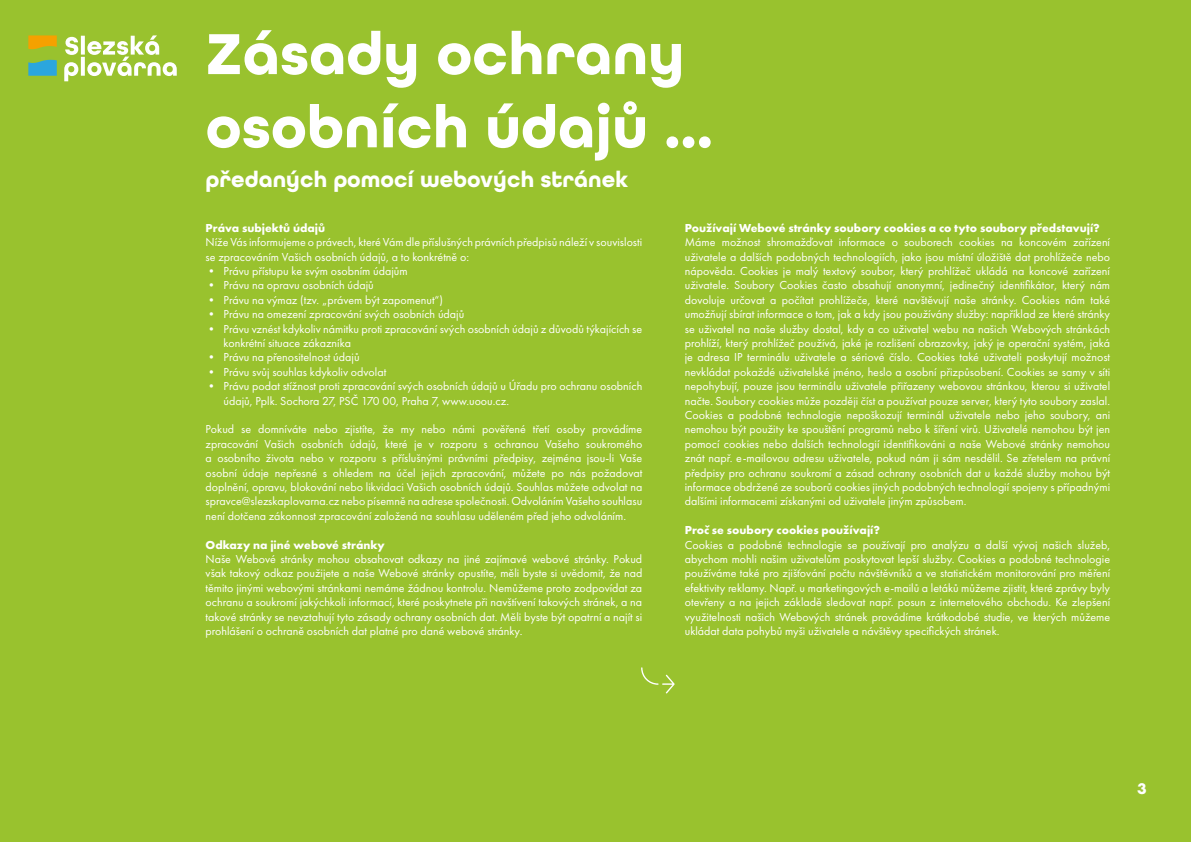
<style>
.page{position:relative;width:1191px;height:842px;background:#99c22e}
.page>*{position:absolute;margin:0;border:0;box-sizing:border-box;transform-origin:0 0}
.t1{font:700 61px/73.2px "All Round Gothic";color:#fff}
.t2{font:700 23px "All Round Gothic";color:#fff}
.t3{font:700 16px "Futura PT";color:#fff}
.t4{font:12px/14.4px "Futura PT";color:#fff;text-align:justify}
.t5{font:700 12px "Futura PT";color:#fff}
</style>
<div class="page">
<svg style="left:641px;top:667px;width:33px;height:26px"></svg>
<svg style="left:64px;top:35px;width:113px;height:46px"></svg>
<svg style="left:28px;top:35px;width:29px;height:41px"></svg>
<h1 class="t1" style="left:206px;top:18px;width:509px">Zásady ochrany osobních údajů ...</h1>
<h2 class="t2" style="left:206px;top:166px;width:424px">předaných pomocí webových stránek</h2>
<p class="t5" style="left:206px;top:220px;width:121px">Práva subjektů údajů</p>
<p class="t4" style="left:206px;top:235px;width:438px">Níže Vás informujeme o právech, které Vám dle příslušných právních předpisů náleží v souvislosti se zpracováním Vašich osobních údajů, a to konkrétně o:</p>
<p class="t4" style="left:206px;top:264px;width:204px">• Právu přístupu ke svým osobním údajům</p>
<p class="t4" style="left:206px;top:278px;width:170px">• Právu na opravu osobních údajů</p>
<p class="t4" style="left:206px;top:292px;width:239px">• Právu na výmaz (tzv. „právem být zapomenut“)</p>
<p class="t4" style="left:206px;top:307px;width:260px">• Právu na omezení zpracování svých osobních údajů</p>
<p class="t4" style="left:224px;top:321px;width:420px;text-indent:-18px">• Právu vznést kdykoliv námitku proti zpracování svých osobních údajů z důvodů týkajících se konkrétní situace zákazníka</p>
<p class="t4" style="left:206px;top:350px;width:155px">• Právu na přenositelnost údajů</p>
<p class="t4" style="left:206px;top:364px;width:182px">• Právu svůj souhlas kdykoliv odvolat</p>
<p class="t4" style="left:224px;top:379px;width:420px;text-indent:-18px">• Právu podat stížnost proti zpracování svých osobních údajů u Úřadu pro ochranu osobních údajů, Pplk. Sochora 27, PSČ 170 00, Praha 7, www.uoou.cz.</p>
<p class="t4" style="left:206px;top:422px;width:438px">Pokud se domníváte nebo zjistíte, že my nebo námi pověřené třetí osoby provádíme zpracování Vašich osobních údajů, které je v rozporu s ochranou Vašeho soukromého a osobního života nebo v rozporu s příslušnými právními předpisy, zejména jsou-li Vaše osobní údaje nepřesné s ohledem na účel jejich zpracování, můžete po nás požadovat doplnění, opravu, blokování nebo likvidaci Vašich osobních údajů. Souhlas můžete odvolat na spravce@slezskaplovarna.cz nebo písemně na adrese společnosti. Odvoláním Vašeho souhlasu není dotčena zákonnost zpracování založená na souhlasu uděleném před jeho odvoláním.</p>
<p class="t5" style="left:206px;top:537px;width:181px">Odkazy na jiné webové stránky</p>
<p class="t4" style="left:206px;top:552px;width:438px">Naše Webové stránky mohou obsahovat odkazy na jiné zajímavé webové stránky. Pokud však takový odkaz použijete a naše Webové stránky opustíte, měli byste si uvědomit, že nad těmito jinými webovými stránkami nemáme žádnou kontrolu. Nemůžeme proto zodpovídat za ochranu a soukromí jakýchkoli informací, které poskytnete při navštívení takových stránek, a na takové stránky se nevztahují tyto zásady ochrany osobních dat. Měli byste být opatrní a najít si prohlášení o ochraně osobních dat platné pro dané webové stránky.</p>
<p class="t5" style="left:685px;top:220px;width:416px">Používají Webové stránky soubory cookies a co tyto soubory představují?</p>
<p class="t4" style="left:685px;top:235px;width:427px">Máme možnost shromažďovat informace o souborech cookies na koncovém zařízení uživatele a dalších podobných technologiích, jako jsou místní úložiště dat prohlížeče nebo nápověda. Cookies je malý textový soubor, který prohlížeč ukládá na koncové zařízení uživatele. Soubory Cookies často obsahují anonymní, jedinečný identifikátor, který nám dovoluje určovat a počítat prohlížeče, které navštěvují naše stránky. Cookies nám také umožňují sbírat informace o tom, jak a kdy jsou používány služby: například ze které stránky se uživatel na naše služby dostal, kdy a co uživatel webu na našich Webových stránkách prohlíží, který prohlížeč používá, jaké je rozlišení obrazovky, jaký je operační systém, jaká je adresa IP terminálu uživatele a sériové číslo. Cookies také uživateli poskytují možnost nevkládat pokaždé uživatelské jméno, heslo a osobní přizpůsobení. Cookies se samy v síti nepohybují, pouze jsou terminálu uživatele přiřazeny webovou stránkou, kterou si uživatel načte. Soubory cookies může později číst a používat pouze server, který tyto soubory zaslal.<br>Cookies a podobné technologie nepoškozují terminál uživatele nebo jeho soubory, ani nemohou být použity ke spouštění programů nebo k šíření virů. Uživatelé nemohou být jen pomocí cookies nebo dalších technologií identifikováni a naše Webové stránky nemohou znát např. e-mailovou adresu uživatele, pokud nám ji sám nesdělil. Se zřetelem na právní předpisy pro ochranu soukromí a zásad ochrany osobních dat u každé služby mohou být informace obdržené ze souborů cookies jiných podobných technologií spojeny s případnými dalšími informacemi získanými od uživatele jiným způsobem.</p>
<p class="t5" style="left:685px;top:522px;width:197px">Proč se soubory cookies používají?</p>
<p class="t4" style="left:685px;top:537px;width:427px">Cookies a podobné technologie se používají pro analýzu a další vývoj našich služeb, abychom mohli našim uživatelům poskytovat lepší služby. Cookies a podobné technologie používáme také pro zjišťování počtu návštěvníků a ve statistickém monitorování pro měření efektivity reklamy. Např. u marketingových e-mailů a letáků můžeme zjistit, které zprávy byly otevřeny a na jejich základě sledovat např. posun z internetového obchodu. Ke zlepšení využitelnosti našich Webových stránek provádíme krátkodobé studie, ve kterých můžeme ukládat data pohybů myši uživatele a návštěvy specifických stránek.</p>
<h3 class="t3" style="left:1137px;top:778px;width:11px">3</h3>
</div>
